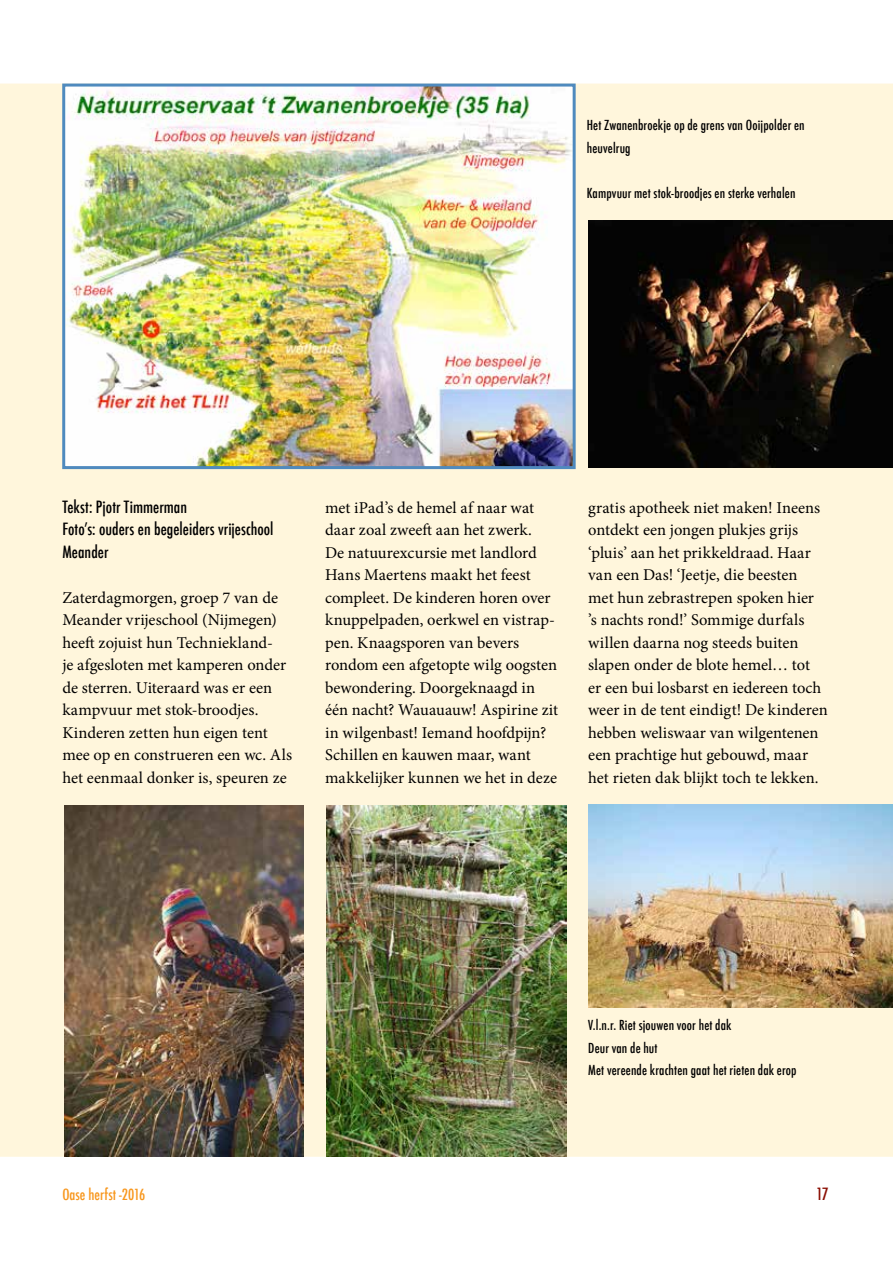
<style>
.page{position:relative;width:893px;height:1263px;background:#fff}
.page>*{position:absolute;margin:0;border:0;box-sizing:border-box;transform-origin:0 0}
.t1{font:16.5px/22.5px "Minion Pro";color:#000}
.t2{font:500 condensed 16.5px/22.5px "Futura";letter-spacing:.005em;color:#000}
.t3{font:500 condensed 16.5px "Futura";color:#8b0f04}
.t4{font:500 condensed 15px "Futura";color:#f8971d}
.t5{font:500 condensed 13.5px/22.5px "Futura";letter-spacing:.01em;color:#000}
</style>
<div class="page">
<div style="left:0;top:84px;width:893px;height:1073px;background:#fff6dc"></div>
<img style="left:588px;top:220px;width:305px;height:248px">
<img style="left:66px;top:88px;width:506px;height:377px">
<div style="left:62px;top:84px;width:514px;height:385px;border:3px solid #4f8abe"></div>
<img style="left:589px;top:804px;width:304px;height:204px">
<img style="left:64px;top:805px;width:239px;height:352px">
<img style="left:326px;top:805px;width:240px;height:352px">
<p class="t5" style="left:587px;top:114px;width:219px">Het Zwanenbroekje op de grens van Ooijpolder en heuvelrug</p>
<p class="t5" style="left:587px;top:181px;width:210px">Kampvuur met stok-broodjes en sterke verhalen</p>
<p class="t2" style="left:62px;top:495px;width:213px">Tekst: Pjotr Timmerman<br>Foto’s: ouders en begeleiders vrijeschool<br>Meander</p>
<p class="t1" style="left:62px;top:586px;width:231px">Zaterdagmorgen, groep 7 van de<br>Meander vrijeschool (Nijmegen) heeft zojuist hun Techniekland-<br>je afgesloten met kamperen onder de sterren. Uiteraard was er een kampvuur met stok-broodjes.<br>Kinderen zetten hun eigen tent mee op en construeren een wc. Als het eenmaal donker is, speuren ze</p>
<p class="t1" style="left:325px;top:496px;width:234px">met iPad’s de hemel af naar wat daar zoal zweeft aan het zwerk.<br>De natuurexcursie met landlord<br>Hans Maertens maakt het feest compleet. De kinderen horen over knuppelpaden, oerkwel en vistrap&shy;pen. Knaagsporen van bevers rondom een afgetopte wilg oogsten bewondering. Doorgeknaagd in één nacht? Wauauauw! Aspirine zit in wilgenbast! Iemand hoofdpijn?<br>Schillen en kauwen maar, want makkelijker kunnen we het in deze</p>
<p class="t1" style="left:588px;top:496px;width:241px">gratis apotheek niet maken! Ineens ontdekt een jongen plukjes grijs ‘pluis’ aan het prikkeldraad. Haar van een Das! ‘Jeetje, die beesten<br>met hun zebrastrepen spoken hier<br>’s nachts rond!’ Sommige durfals willen daarna nog steeds buiten slapen onder de blote hemel… tot<br>er een bui losbarst en iedereen toch weer in de tent eindigt! De kinderen hebben weliswaar van wilgentenen een prachtige hut gebouwd, maar het rieten dak blijkt toch te lekken.</p>
<p class="t5" style="left:588px;top:1014px;width:210px">V.l.n.r. Riet sjouwen voor het dak<br>Deur van de hut<br>Met vereende krachten gaat het rieten dak erop</p>
<p class="t4" style="left:62px;top:1185px;width:84px">Oase herfst -2016</p>
<p class="t3" style="left:816px;top:1184px;width:14px">17</p>
</div>
